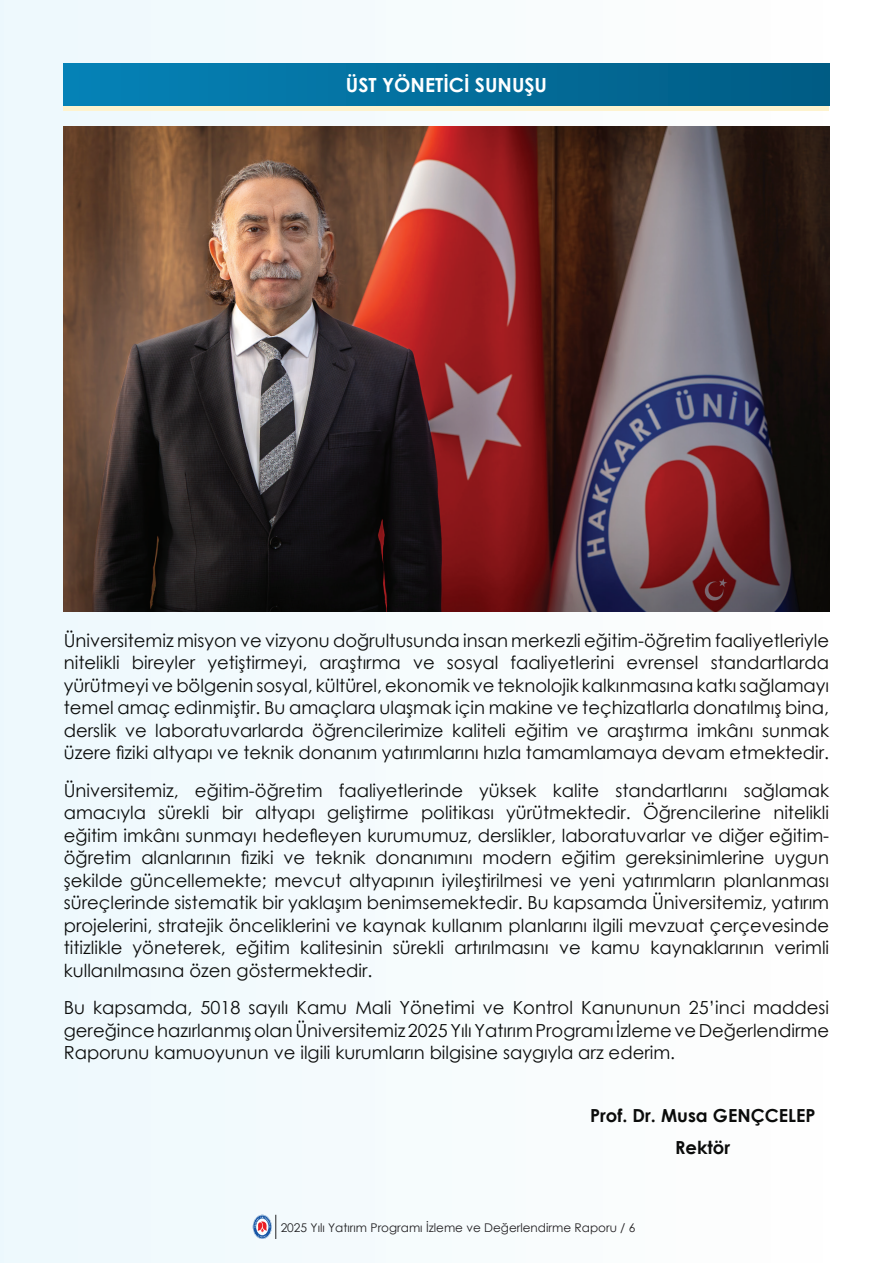
<style>
.page{position:relative;width:893px;height:1263px;background:#f6fcfd}
.page>*{position:absolute;margin:0;border:0;box-sizing:border-box;transform-origin:0 0}
.t1{font:700 19.5px "Century Gothic";color:#fff}
.t2{font:18px/22.5px "Century Gothic";color:#0b0c0b;text-align:justify}
.t3{font:700 18px/31.5px "Century Gothic";color:#0b0c0b;text-align:center}
.t4{font:12px "Century Gothic";color:#231f20}
</style>
<div class="page">
<div style="left:64px;top:64px;width:765px;height:47px;background:linear-gradient(to right,#fef3ce,#fef3ce)"></div>
<div style="left:64px;top:64px;width:765px;height:41px;background:linear-gradient(to right,#0683b7,#005c84)"></div>
<img style="left:64px;top:127px;width:765px;height:484px">
<p class="t1" style="left:346px;top:70px;width:203px">ÜST YÖNETİCİ SUNUŞU</p>
<p class="t2" style="left:64px;top:628px;width:767px">Üniversitemiz misyon ve vizyonu doğrultusunda insan merkezli eğitim-öğretim faaliyetleriyle nitelikli bireyler yetiştirmeyi, araştırma ve sosyal faaliyetlerini evrensel standartlarda yürütmeyi ve bölgenin sosyal, kültürel, ekonomik ve teknolojik kalkınmasına katkı sağlamayı temel amaç edinmiştir. Bu amaçlara ulaşmak için makine ve teçhizatlarla donatılmış bina, derslik ve laboratuvarlarda öğrencilerimize kaliteli eğitim ve araştırma imkânı sunmak üzere fiziki altyapı ve teknik donanım yatırımlarını hızla tamamlamaya devam etmektedir.</p>
<p class="t2" style="left:64px;top:778px;width:767px">Üniversitemiz, eğitim-öğretim faaliyetlerinde yüksek kalite standartlarını sağlamak amacıyla sürekli bir altyapı geliştirme politikası yürütmektedir. Öğrencilerine nitelikli eğitim imkânı sunmayı hedefleyen kurumumuz, derslikler, laboratuvarlar ve diğer eğitim&shy;öğretim alanlarının fiziki ve teknik donanımını modern eğitim gereksinimlerine uygun şekilde güncellemekte; mevcut altyapının iyileştirilmesi ve yeni yatırımların planlanması süreçlerinde sistematik bir yaklaşım benimsemektedir. Bu kapsamda Üniversitemiz, yatırım projelerini, stratejik önceliklerini ve kaynak kullanım planlarını ilgili mevzuat çerçevesinde titizlikle yöneterek, eğitim kalitesinin sürekli artırılmasını ve kamu kaynaklarının verimli kullanılmasına özen göstermektedir.</p>
<p class="t2" style="left:64px;top:996px;width:767px">Bu kapsamda, 5018 sayılı Kamu Mali Yönetimi ve Kontrol Kanununun 25’inci maddesi gereğince hazırlanmış olan Üniversitemiz 2025 Yılı Yatırım Programı İzleme ve Değerlendirme Raporunu kamuoyunun ve ilgili kurumların bilgisine saygıyla arz ederim.</p>
<p class="t3" style="left:590px;top:1099px;width:227px">Prof. Dr. Musa GENÇCELEP<br>Rektör</p>
<p class="t4" style="left:281px;top:1219px;width:356px">2025 Yılı Yatırım Programı İzleme ve Değerlendirme Raporu / 6</p>
</div>
